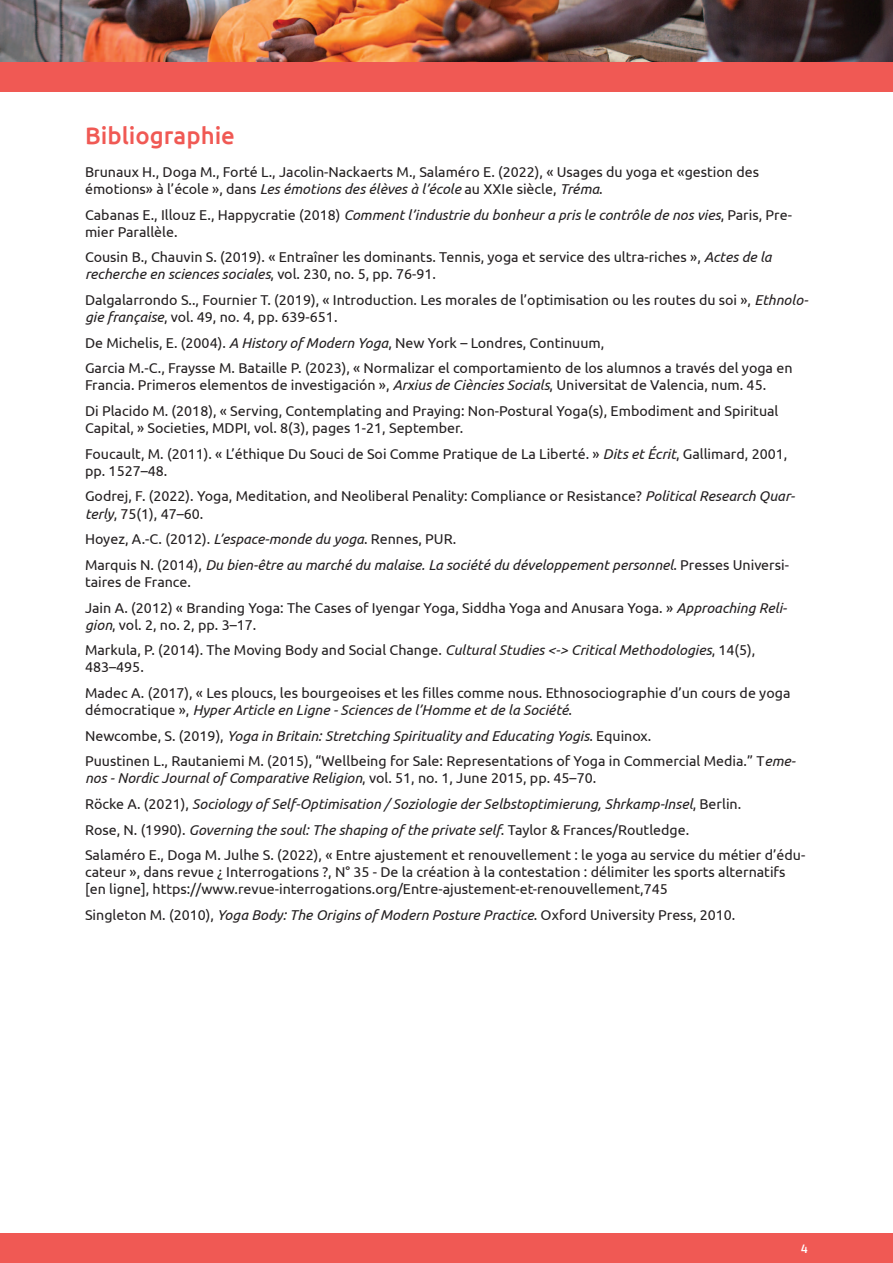
<style>
.page{position:relative;width:893px;height:1263px;background:#fff}
.page>*{position:absolute;margin:0;border:0;box-sizing:border-box;transform-origin:0 0}
.Titre_-_Classiq__esp{font:500 24px "Ubuntu";color:#f05954}
.t1{font:14.25px/17.1px "Ubuntu";color:#231f20}
.t2{font:italic 14.25px/17.1px "Ubuntu";color:#231f20}
.t3{font:700 12px "Ruda";color:#fff}
.s1{font-style:italic}
.s2{font-style:normal}
</style>
<div class="page">
<img style="left:0;top:0;width:893px;height:62px">
<div style="left:0;top:1233px;width:893px;height:30px;background:#f05954"></div>
<div style="left:0;top:62px;width:893px;height:29px;background:#f05954"></div>
<p class="Titre_-_Classiq__esp" style="left:85px;top:120px;width:151px">Bibliographie</p>
<p class="t1" style="left:85px;top:163px;width:676px">Brunaux H., Doga M., Forté L., Jacolin-Nackaerts M., Salaméro E. (2022), « Usages du yoga et «gestion des é motions» à l’école », dans <span class="s1">Les émotions des élèves à l’école</span> au XXIe siècle, <span class="s1">Tréma</span>.</p>
<p class="t1" style="left:85px;top:206px;width:708px">Cabanas E., Illouz E., Happycratie (2018) <span class="s1">Comment l’industrie du bonheur a pris le contrôle de nos vies</span>, Paris, Pre&shy;mier Parallèle.</p>
<p class="t1" style="left:85px;top:248px;width:688px">Cousin B., Chauvin S. (2019). « Entraîner les dominants. Tennis, yoga et service des ultra-riches », <span class="s1">Actes de la recherche en sciences sociales</span>, vol. 230, no. 5, pp. 76-91.</p>
<p class="t1" style="left:85px;top:291px;width:725px">Dalgalarrondo S.., Fournier T. (2019), « Introduction. Les morales de l’optimisation ou les routes du soi », <span class="s1">Ethnolo&shy;gie française</span>, vol. 49, no. 4, pp. 639-651.</p>
<p class="t1" style="left:85px;top:334px;width:521px">De Michelis, E. (2004). <span class="s1">A History of Modern Yoga</span>, New York – Londres, Continuum,</p>
<p class="t1" style="left:85px;top:359px;width:709px">Garcia M.-C., Fraysse M. Bataille P. (2023), « Normalizar el comportamiento de los alumnos a través del yoga en<br>Francia. Primeros elementos de investigación », <span class="s1">Arxius de Ciències Socials</span>, Universitat de Valencia, num. 45.</p>
<p class="t1" style="left:85px;top:402px;width:695px">Di Placido M. (2018), « Serving, Contemplating and Praying: Non-Postural Yoga(s), Embodiment and Spiritual<br>Capital, » Societies, MDPI, vol. 8(3), pages 1-21, September.</p>
<p class="t1" style="left:85px;top:445px;width:704px">Foucault, M. (2011). « L’éthique Du Souci de Soi Comme Pratique de La Liberté. » <span class="s1">Dits et Écrit</span>, Gallimard, 2001, pp. 1527–48.</p>
<p class="t1" style="left:85px;top:487px;width:712px">Godrej, F. (2022). Yoga, Meditation, and Neoliberal Penality: Compliance or Resistance? <span class="s1">Political Research Quar&shy;terly</span>, 75(1), 47–60.</p>
<p class="t1" style="left:85px;top:530px;width:373px">Hoyez, A.-C. (2012). <span class="s1">L’espace-monde du yoga</span>. Rennes, PUR.</p>
<p class="t2" style="left:85px;top:556px;width:705px"><span class="s2">Marquis N. (2014),</span> Du bien-être au marché du malaise. La société du développement personnel<span class="s2">. Presses Universi&shy;taires de France.</span></p>
<p class="t1" style="left:85px;top:598px;width:704px">Jain A. (2012) « Branding Yoga: The Cases of Iyengar Yoga, Siddha Yoga and Anusara Yoga. » <span class="s1">Approaching Reli&shy;gion</span>, vol. 2, no. 2, pp. 3–17.</p>
<p class="t1" style="left:85px;top:641px;width:672px">Markula, P. (2014). The Moving Body and Social Change. <span class="s1">Cultural Studies &lt;-&gt; Critical Methodologies</span>, 14(5),<br>483–495.</p>
<p class="t1" style="left:85px;top:684px;width:707px">Madec A. (2017), « Les ploucs, les bourgeoises et les filles comme nous. Ethnosociographie d’un cours de yoga démocratique », <span class="s1">Hyper Article en Ligne - Sciences de l’Homme et de la Société</span>.</p>
<p class="t2" style="left:85px;top:726px;width:568px"><span class="s2">Newcombe, S. (2019),</span> Yoga in Britain: Stretching Spirituality and Educating Yogis<span class="s2">. Equinox.</span></p>
<p class="t1" style="left:85px;top:752px;width:712px">Puustinen L., Rautaniemi M. (2015), “Wellbeing for Sale: Representations of Yoga in Commercial Media.” T<span class="s1">eme&shy;nos - Nordic Journal of Comparative Religion</span>, vol. 51, no. 1, June 2015, pp. 45–70.</p>
<p class="t2" style="left:85px;top:795px;width:658px"><span class="s2">Rö cke A. (2021),</span> Sociology of Self-Optimisation / Soziologie der Selbstoptimierung, Shrkamp-Insel<span class="s2">, Berlin.</span></p>
<p class="t2" style="left:85px;top:820px;width:606px"><span class="s2">Rose, N. (1990).</span> Governing the soul: The shaping of the private self<span class="s2">. Taylor &amp; Frances/Routledge.</span></p>
<p class="t1" style="left:85px;top:846px;width:722px">Salaméro E., Doga M. Julhe S. (2022), « Entre ajustement et renouvellement : le yoga au service du métier d’édu&shy;cateur », dans revue ¿ Interrogations ?, N° 35 - De la création à la contestation : délimiter les sports alternatifs [en ligne], https://www.revue-interrogations.org/Entre-ajustement-et-renouvellement,745</p>
<p class="t1" style="left:85px;top:906px;width:652px">Singleton M. (2010), <span class="s1">Yoga Body: The Origins of Modern Posture Practice</span>. Oxford University Press, 2010.</p>
<p class="t3" style="left:801px;top:1242px;width:8px">4</p>
</div>
